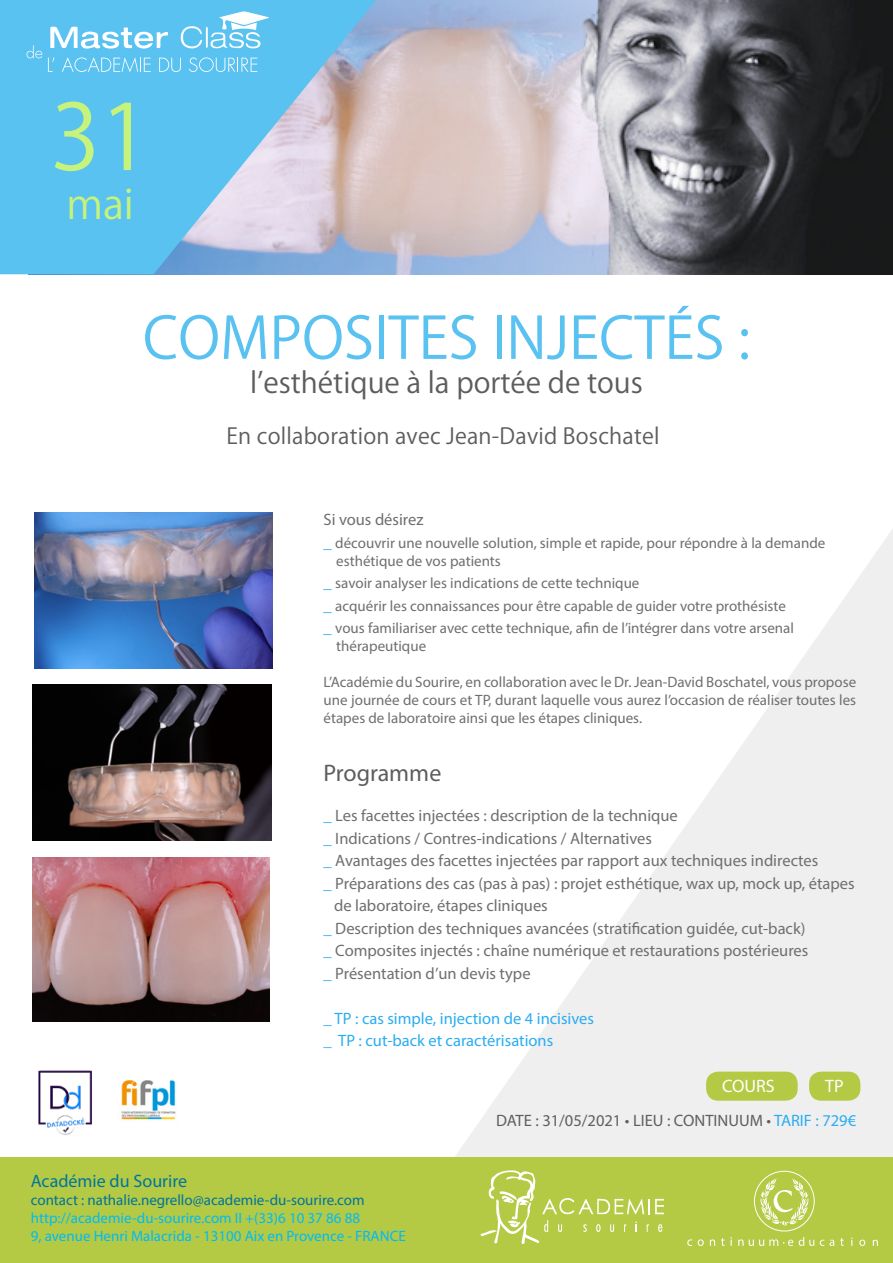
<style>
.page{position:relative;width:893px;height:1263px;background:#fff}
.page>*{position:absolute;margin:0;border:0;box-sizing:border-box;transform-origin:0 0}
.t1{font:90px "Koz Go Pr 6 N";color:#c5f37b}
.t2{font:57px "Koz Go Pr 6 N";color:#59c2f1}
.t3{font:40.5px "Koz Go Pr 6 N";color:#c5f37b}
.t4{font:28.5px "Koz Go Pr 6 N";color:#5e5c5c}
.t5{font:24px "Myriad Pro";letter-spacing:-.005em;color:#5e5c5c}
.t6{font:21.9px "Koz Go Pr 6 N";letter-spacing:.01em;color:#5e5c5c}
.t7{font:18px "Myriad Pro";color:#00759c}
.t8{font:18px "Myriad Pro";color:#fff}
.t9{font:16.5px "Myriad Pro";color:#6f6f6f}
.t10{font:16.5px/22.5px "Myriad Pro";color:#2badf2}
.t11{font:16.5px "Myriad Pro";color:#605e5f}
.t12{font:15px/18px "Myriad Pro";color:#6f6f6f}
.t13{font:15px/18px "Myriad Pro";color:#00bbf6}
.t14{font:15px "Myriad Pro";color:#00749c}
.s1{font-size:16.5px;color:#2badf2}
.s2{color:#2badf2}
</style>
<div class="page">
<svg style="left:455px;top:529px;width:438px;height:628px"></svg>
<div style="left:0;top:1157px;width:893px;height:106px;background:#b4ca44"></div>
<img style="left:376px;top:0;width:517px;height:274px">
<svg style="left:0;top:0;width:376px;height:274px;fill:#59c2f1"></svg>
<svg style="left:480px;top:1170px;width:184px;height:74px"></svg>
<div style="left:754px;top:1171px;width:60px;height:60px;border:1px solid #fff;border-radius:50%"></div>
<svg style="left:759px;top:1178px;width:50px;height:48px"></svg>
<svg style="left:687px;top:1239px;width:5px;height:7px"></svg>
<svg style="left:698px;top:1239px;width:6px;height:7px"></svg>
<svg style="left:710px;top:1239px;width:5px;height:7px"></svg>
<svg style="left:721px;top:1237px;width:11px;height:9px"></svg>
<svg style="left:738px;top:1239px;width:55px;height:7px"></svg>
<svg style="left:799px;top:1237px;width:15px;height:9px"></svg>
<svg style="left:820px;top:1239px;width:14px;height:7px"></svg>
<svg style="left:840px;top:1238px;width:4px;height:8px"></svg>
<svg style="left:859px;top:1239px;width:6px;height:7px"></svg>
<svg style="left:873px;top:1240px;width:5px;height:6px"></svg>
<svg style="left:181px;top:11px;width:88px;height:38px"></svg>
<svg style="left:48px;top:57px;width:7px;height:15px"></svg>
<svg style="left:62px;top:57px;width:89px;height:15px"></svg>
<svg style="left:159px;top:58px;width:22px;height:14px"></svg>
<svg style="left:189px;top:57px;width:68px;height:15px"></svg>
<svg style="left:27px;top:45px;width:15px;height:13px"></svg>
<svg style="left:50px;top:26px;width:119px;height:23px"></svg>
<img style="left:33px;top:685px;width:238px;height:155px">
<img style="left:33px;top:857px;width:236px;height:164px">
<img style="left:34px;top:513px;width:238px;height:155px">
<img style="left:38px;top:1070px;width:54px;height:66px">
<div style="left:706px;top:1071px;width:92px;height:30px;background:#b4ca44;border-radius:12px"></div>
<div style="left:809px;top:1071px;width:51px;height:30px;background:#b4ca44;border-radius:12px"></div>
<img style="left:121px;top:1080px;width:55px;height:40px">
<h1 class="t1" style="left:51px;top:86px;width:101px">31</h1>
<h3 class="t3" style="left:66px;top:181px;width:69px">mai</h3>
<h2 class="t2" style="left:143px;top:306px;width:609px">COMPOSITES INJECTÉS :</h2>
<h3 class="t4" style="left:250px;top:367px;width:394px">l’esthétique à la portée de tous</h3>
<h3 class="t6" style="left:227px;top:423px;width:434px">En collaboration avec Jean-David Boschatel</h3>
<p class="t9" style="left:324px;top:509px;width:101px">Si vous désirez</p>
<p class="t12" style="left:336px;top:533px;width:491px;text-indent:-13px"><span class="s1">_</span> découvrir une nouvelle solution, simple et rapide, pour répondre à la demande esthétique de vos patients</p>
<p class="t12" style="left:324px;top:572px;width:472px;line-height:22.5px"><span class="s1">_</span> savoir analyser les indications de cette technique<br><span class="s1">_</span> acquérir les connaissances pour être capable de guider votre prothésiste <span class="s1">_</span> vous familiariser avec cette technique, afin de l’intégrer dans votre arsenal</p>
<p class="t12" style="left:336px;top:637px;width:91px">thérapeutique</p>
<p class="t12" style="left:324px;top:673px;width:534px;text-align:justify">L’Académie du Sourire, en collaboration avec le Dr. Jean-David Boschatel, vous propose une journée de cours et TP, durant laquelle vous aurez l’occasion de réaliser toutes les étapes de laboratoire ainsi que les étapes cliniques.</p>
<h3 class="t5" style="left:324px;top:758px;width:119px">Programme</h3>
<p class="t9" style="left:324px;top:805px;width:356px"><span class="s2">_</span> Les facettes injectées : description de la technique</p>
<p class="t9" style="left:324px;top:828px;width:330px"><span class="s2">_</span> Indications / Contres-indications / Alternatives</p>
<p class="t9" style="left:324px;top:850px;width:496px"><span class="s2">_</span> Avantages des facettes injectées par rapport aux techniques indirectes</p>
<p class="t9" style="left:324px;top:873px;width:533px"><span class="s2">_</span> Préparations des cas (pas à pas) : projet esthétique, wax up, mock up, étapes</p>
<p class="t9" style="left:334px;top:895px;width:215px">de laboratoire, étapes cliniques</p>
<p class="t9" style="left:324px;top:918px;width:483px"><span class="s2">_</span> Description des techniques avancées (stratification guidée, cut-back)</p>
<p class="t9" style="left:324px;top:940px;width:486px"><span class="s2">_</span> Composites injectés : chaîne numérique et restaurations postérieures</p>
<p class="t9" style="left:324px;top:963px;width:209px"><span class="s2">_</span> Présentation d’un devis type</p>
<p class="t10" style="left:324px;top:1007px;width:272px">_ TP : cas simple, injection de 4 incisives _ TP : cut-back et caractérisations</p>
<p class="t8" style="left:722px;top:1075px;width:54px">COURS</p>
<p class="t8" style="left:825px;top:1075px;width:20px">TP</p>
<p class="t11" style="left:496px;top:1110px;width:362px">DATE : 31/05/2021 • LIEU : CONTINUUM • <span class="s2">TARIF : 729€</span></p>
<p class="t7" style="left:31px;top:1170px;width:158px">Académie du Sourire</p>
<p class="t14" style="left:31px;top:1191px;width:335px">contact : nathalie.negrello@academie-du-sourire.com</p>
<p class="t13" style="left:31px;top:1209px;width:376px">http://academie-du-sourire.com II +(33)6 10 37 86 88<br>9, avenue Henri Malacrida - 13100 Aix en Provence - FRANCE</p>
</div>
